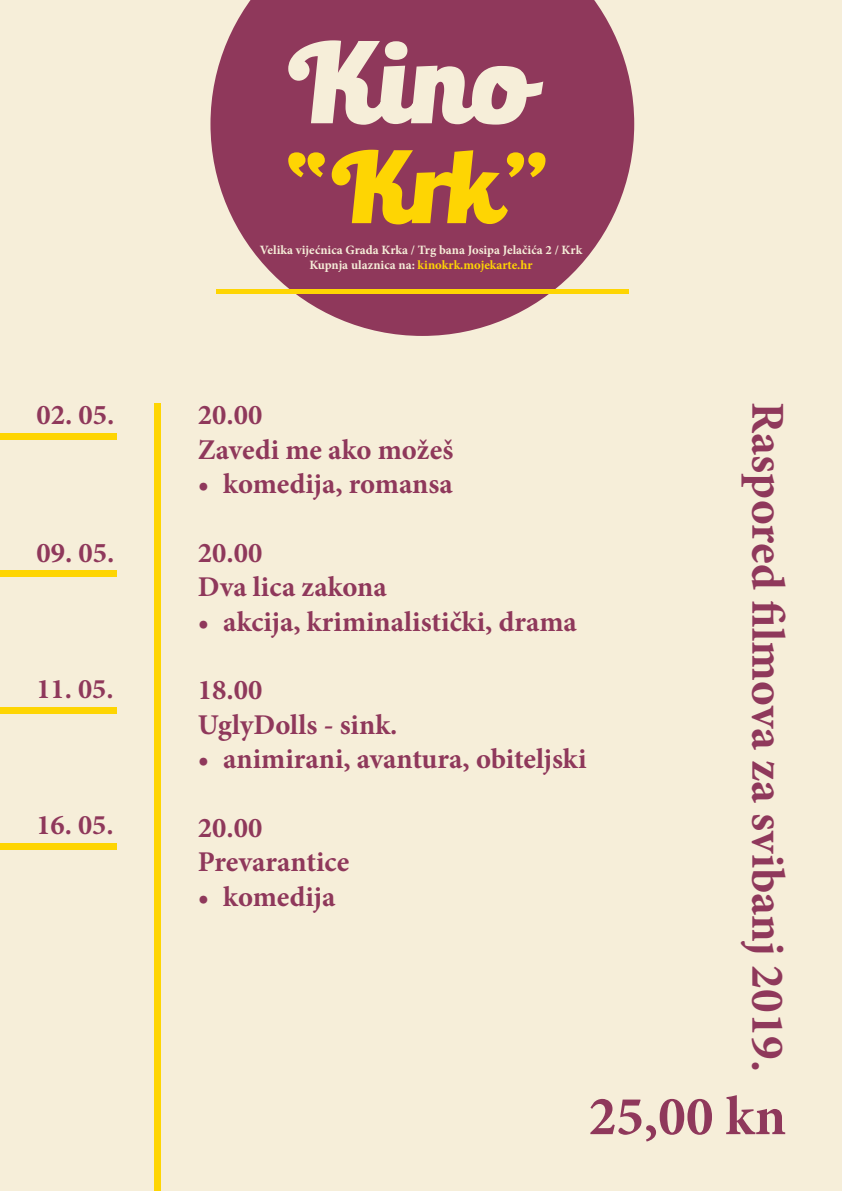
<style>
.page{position:relative;width:842px;height:1191px;background:#f6eed9}
.page>*{position:absolute;margin:0;border:0;box-sizing:border-box;transform-origin:0 0}
.t1{font:700 55.5px "Minion Pro";color:#8f385b}
.t2{font:700 47.2px "Minion Pro";color:#8f385b}
.t3{font:700 28.6px "Minion Pro";color:#8f385b}
.t4{font:700 28.4px "Minion Pro";color:#8f385b}
.t5{font:700 12.7px "Minion Pro";color:#f6eed9}
.t6{font:700 12.7px "Minion Pro";color:#fed503}
.s1{color:#f6eed9}
</style>
<div class="page">
<div style="left:154px;top:403px;width:7px;height:788px;background:#fed503"></div>
<div style="left:0;top:433px;width:117px;height:7px;background:#fed503"></div>
<div style="left:0;top:570px;width:117px;height:7px;background:#fed503"></div>
<div style="left:0;top:706px;width:117px;height:7px;background:#fed503"></div>
<div style="left:0;top:843px;width:117px;height:7px;background:#fed503"></div>
<svg style="left:210px;top:0;width:424px;height:336px;fill:#8f385b"></svg>
<svg style="left:288px;top:40px;width:255px;height:85px"></svg>
<svg style="left:288px;top:150px;width:257px;height:74px;background:#be7b35"></svg>
<div style="left:216px;top:289px;width:412px;height:5px;background:#fed503"></div>
<p class="t5" style="left:260px;top:240px;width:324px">Velika vijećnica Grada Krka / Trg bana Josipa Jelačića 2 / Krk</p>
<p class="t6" style="left:309px;top:256px;width:225px"><span class="s1">Kupnja ulaznica na:</span> kinokrk.mojekarte.hr</p>
<p class="t3" style="left:36px;top:395px;width:80px">02. 05.</p>
<p class="t3" style="left:198px;top:395px;width:66px">20.00</p>
<p class="t3" style="left:198px;top:429px;width:257px">Zavedi me ako možeš</p>
<p class="t3" style="left:198px;top:464px;width:257px">• komedija, romansa</p>
<p class="t3" style="left:36px;top:532px;width:80px">09. 05.</p>
<p class="t3" style="left:198px;top:532px;width:66px">20.00</p>
<p class="t3" style="left:198px;top:567px;width:191px">Dva lica zakona</p>
<p class="t3" style="left:198px;top:601px;width:381px">• akcija, kriminalistički, drama</p>
<p class="t4" style="left:36px;top:669px;width:79px">11. 05.</p>
<p class="t3" style="left:198px;top:670px;width:66px">18.00</p>
<p class="t3" style="left:198px;top:704px;width:201px">UglyDolls - sink.</p>
<p class="t3" style="left:198px;top:739px;width:390px">• animirani, avantura, obiteljski</p>
<p class="t4" style="left:36px;top:805px;width:79px">16. 05.</p>
<p class="t3" style="left:198px;top:807px;width:66px">20.00</p>
<p class="t3" style="left:198px;top:842px;width:153px">Prevarantice</p>
<p class="t3" style="left:198px;top:876px;width:139px">• komedija</p>
<p class="t2" style="left:801px;top:401px;width:672px;rotate:90deg">Raspored filmova za svibanj 2019.</p>
<p class="t1" style="left:588px;top:1077px;width:199px">25,00 kn</p>
</div>
